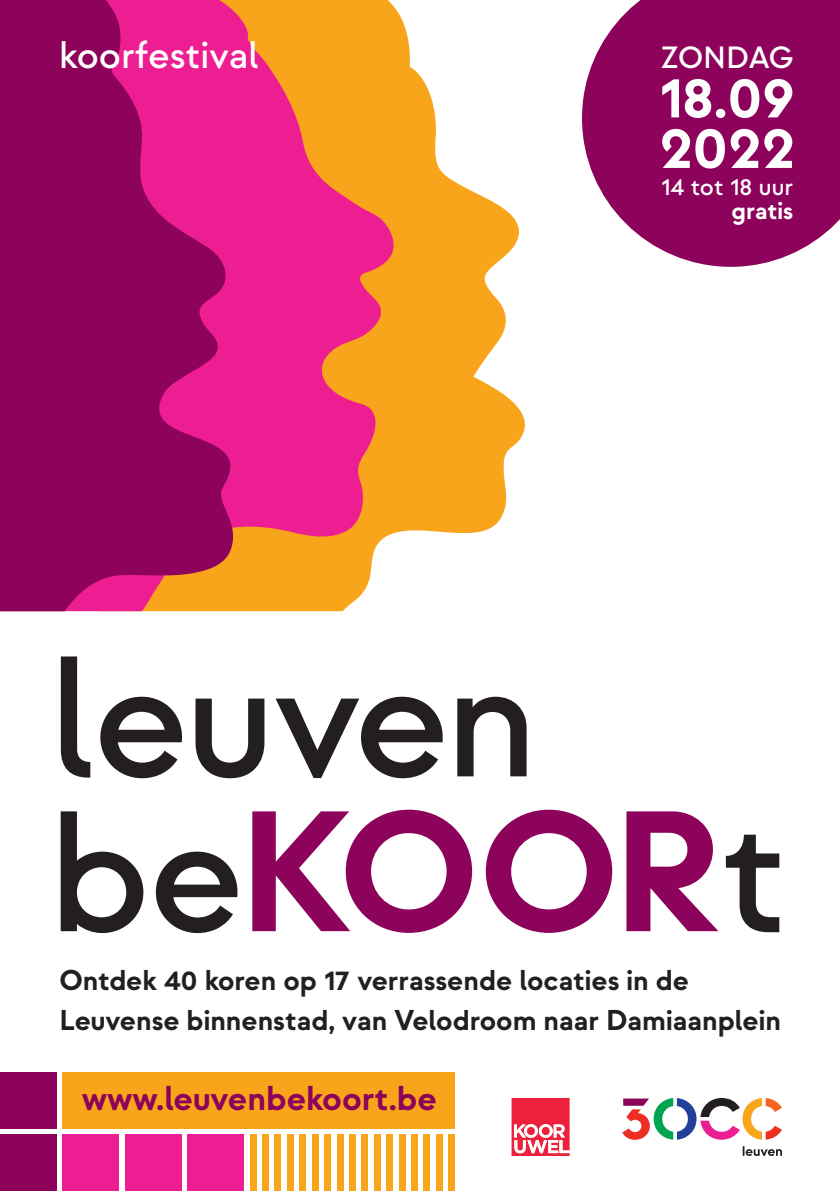
<style>
.page{position:relative;width:840px;height:1191px;background:#fff}
.page>*{position:absolute;margin:0;border:0;box-sizing:border-box;transform-origin:0 0}
.t1{font:700 60px "Strawford";color:#fff}
.t2{font:700 59.2px "Strawford";color:#fff}
.t3{font:500 38.4px "Strawford";color:#fff}
.t4{font:700 34.4px "Strawford";color:#8d035b}
.t5{font:500 30.6px "Strawford";color:#fff}
.t6{font:700 28.6px/40.6px "Strawford";color:#231f20}
.t7{font:500 24.6px "Strawford";color:#fff}
.t8{font:700 24.6px "Strawford";color:#fff}
</style>
<div class="page">
<svg style="left:582px;top:0;width:257px;height:267px;background:#9e2973"></svg>
<div style="left:731px;top:0;width:108px;height:118px;background:#8d035b"></div>
<svg style="left:394px;top:7px;width:131px;height:527px;fill:#f9a51b"></svg>
<svg style="left:243px;top:0;width:151px;height:611px;background:#f2605d"></svg>
<svg style="left:0;top:0;width:243px;height:611px;background:#a90e67"></svg>
<svg style="left:61px;top:656px;width:29px;height:121px"></svg>
<svg style="left:100px;top:696px;width:82px;height:82px"></svg>
<svg style="left:195px;top:698px;width:69px;height:80px"></svg>
<svg style="left:275px;top:696px;width:168px;height:82px"></svg>
<svg style="left:457px;top:696px;width:69px;height:80px"></svg>
<svg style="left:61px;top:811px;width:82px;height:122px"></svg>
<svg style="left:156px;top:851px;width:82px;height:82px"></svg>
<svg style="left:252px;top:809px;width:220px;height:124px"></svg>
<svg style="left:485px;top:809px;width:127px;height:124px"></svg>
<svg style="left:626px;top:811px;width:92px;height:120px"></svg>
<svg style="left:725px;top:834px;width:53px;height:98px"></svg>
<div style="left:62px;top:1072px;width:392px;height:56px;background:#f9a51b"></div>
<svg style="left:511px;top:1097px;width:58px;height:59px"></svg>
<svg style="left:742px;top:1146px;width:39px;height:10px"></svg>
<svg style="left:622px;top:1098px;width:159px;height:41px"></svg>
<div style="left:0;top:1072px;width:56px;height:56px;background:#8d035b"></div>
<div style="left:0;top:1135px;width:56px;height:56px;background:#8d035b"></div>
<div style="left:62px;top:1135px;width:56px;height:56px;background:#ed1e91"></div>
<div style="left:125px;top:1135px;width:56px;height:56px;background:#ed1e91"></div>
<div style="left:187px;top:1135px;width:56px;height:56px;background:#ed1e91"></div>
<div style="left:250px;top:1135px;width:6px;height:56px;background:#f9a51b"></div>
<div style="left:262px;top:1135px;width:6px;height:56px;background:#f9a51b"></div>
<div style="left:275px;top:1135px;width:6px;height:56px;background:#f9a51b"></div>
<div style="left:287px;top:1135px;width:6px;height:56px;background:#f9a51b"></div>
<div style="left:299px;top:1135px;width:7px;height:56px;background:#f9a51b"></div>
<div style="left:312px;top:1135px;width:6px;height:56px;background:#f9a51b"></div>
<div style="left:324px;top:1135px;width:6px;height:56px;background:#f9a51b"></div>
<div style="left:337px;top:1135px;width:6px;height:56px;background:#f9a51b"></div>
<div style="left:349px;top:1135px;width:6px;height:56px;background:#f9a51b"></div>
<div style="left:361px;top:1135px;width:7px;height:56px;background:#f9a51b"></div>
<div style="left:374px;top:1135px;width:6px;height:56px;background:#f9a51b"></div>
<div style="left:386px;top:1135px;width:6px;height:56px;background:#f9a51b"></div>
<div style="left:399px;top:1135px;width:6px;height:56px;background:#f9a51b"></div>
<div style="left:411px;top:1135px;width:6px;height:56px;background:#f9a51b"></div>
<div style="left:423px;top:1135px;width:7px;height:56px;background:#f9a51b"></div>
<div style="left:436px;top:1135px;width:6px;height:56px;background:#f9a51b"></div>
<div style="left:448px;top:1135px;width:6px;height:56px;background:#f9a51b"></div>
<h3 class="t3" style="left:59px;top:31px;width:201px">koorfestival</h3>
<p class="t5" style="left:660px;top:39px;width:134px">ZONDAG</p>
<h2 class="t2" style="left:659px;top:61px;width:137px">18.09</h2>
<h1 class="t1" style="left:658px;top:111px;width:137px">2022</h1>
<p class="t7" style="left:660px;top:172px;width:134px">14 tot 18 uur</p>
<p class="t8" style="left:731px;top:195px;width:63px">gratis</p>
<p class="t6" style="left:59px;top:960px;width:722px">Ontdek 40 koren op 17 verrassende locaties in de<br>Leuvense binnenstad, van Velodroom naar Damiaanplein</p>
<p class="t4" style="left:82px;top:1077px;width:356px">www.leuvenbekoort.be</p>
</div>
